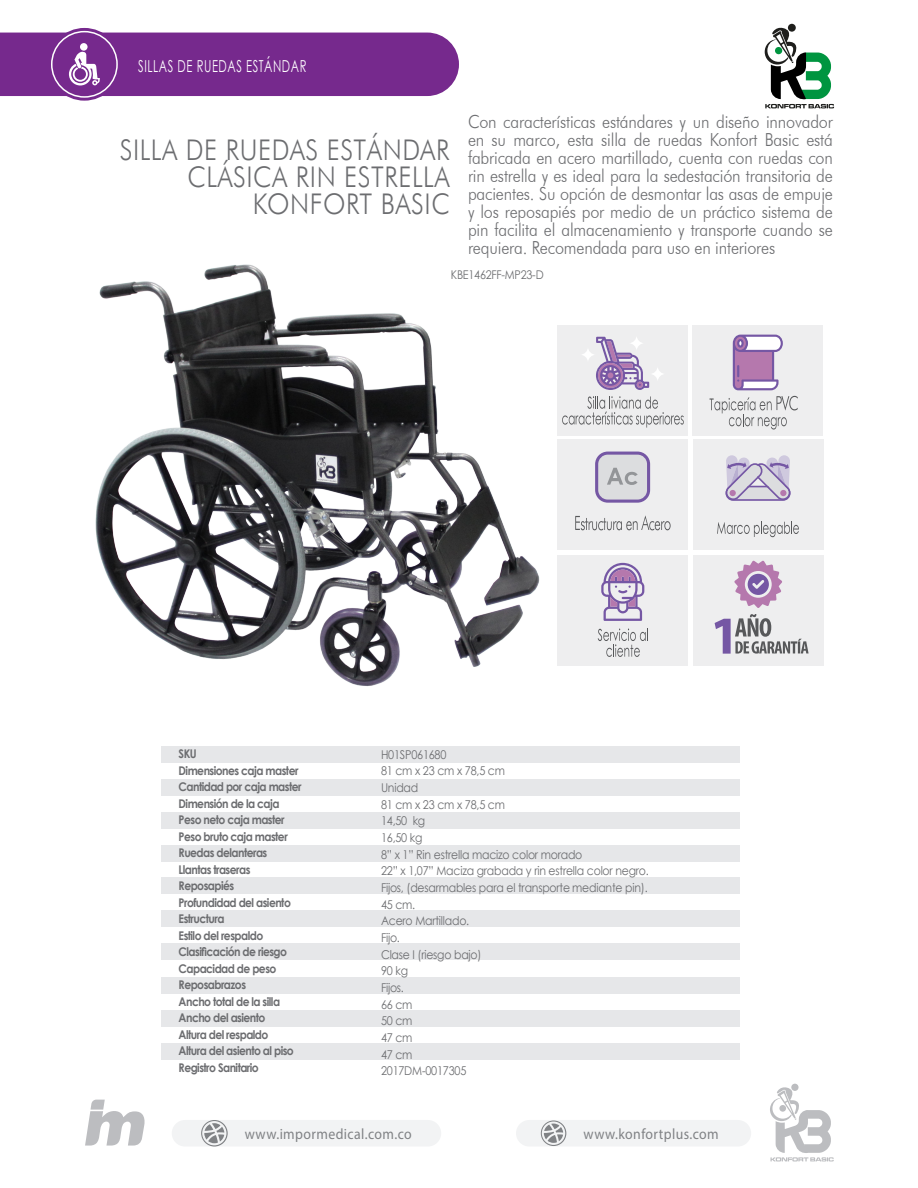
<style>
.page{position:relative;width:918px;height:1188px;background:#fff}
.page>*{position:absolute;margin:0;border:0;box-sizing:border-box;transform-origin:0 0}
.t1{font:300 28.5px/27px "Futura BT";letter-spacing:.02em;color:#6c6d70;text-align:right;scale:.9 1}
.t2{font:300 18px/18px "Futura BT";letter-spacing:-.01em;color:#6c6d70;text-align:justify;scale:.9 1}
.t3{font:16.5px "Century Gothic";letter-spacing:.05em;color:#fff;scale:.68 1}
.t4{font:15px "Myriad Pro";letter-spacing:.03em;color:#808285;scale:.92 1}
.t5{font:12.15px "Century Gothic";letter-spacing:-.02em;color:#6c6d70;scale:.9 1}
.t6{font:700 12px "Century Gothic";letter-spacing:-.05em;color:#6c6d70;scale:.9 1}
.t7{font:12px "Century Gothic";letter-spacing:-.02em;color:#6c6d70;scale:.9 1}
</style>
<div class="page">
<div style="left:172px;top:1120px;width:269px;height:27px;background:#f2f3f4;border-radius:13px"></div>
<svg style="left:201px;top:1120px;width:27px;height:27px"></svg>
<svg style="left:85px;top:1100px;width:60px;height:46px"></svg>
<div style="left:516px;top:1120px;width:235px;height:27px;background:#f2f3f4;border-radius:13px"></div>
<svg style="left:541px;top:1120px;width:25px;height:26px"></svg>
<svg style="left:48px;top:28px;width:73px;height:73px"></svg>
<div style="left:0;top:33px;width:459px;height:63px;background:#76298d"></div>
<div style="left:791px;top:1084px;width:8px;height:7px;background:#bcbdc0;border-radius:50%"></div>
<svg style="left:770px;top:1087px;width:64px;height:74px"></svg>
<div style="left:788px;top:24px;width:8px;height:8px;background:#1e1e1c;border-radius:50%"></div>
<svg style="left:765px;top:27px;width:69px;height:81px"></svg>
<div style="left:161px;top:944px;width:579px;height:16px;background:#e6e7e9"></div>
<div style="left:161px;top:878px;width:579px;height:16px;background:#e6e7e9"></div>
<div style="left:161px;top:1044px;width:579px;height:16px;background:#e6e7e9"></div>
<div style="left:161px;top:845px;width:579px;height:16px;background:#e6e7e9"></div>
<div style="left:161px;top:779px;width:579px;height:16px;background:#e6e7e9"></div>
<div style="left:161px;top:812px;width:579px;height:16px;background:#e6e7e9"></div>
<div style="left:161px;top:746px;width:579px;height:17px;background:#e6e7e9"></div>
<div style="left:161px;top:1011px;width:579px;height:16px;background:#e6e7e9"></div>
<div style="left:161px;top:977px;width:579px;height:17px;background:#e6e7e9"></div>
<div style="left:161px;top:911px;width:579px;height:16px;background:#e6e7e9"></div>
<img style="left:95px;top:264px;width:445px;height:422px">
<div style="left:558px;top:325px;width:130px;height:111px;background:#eeeeef"></div>
<svg style="left:562px;top:396px;width:122px;height:32px"></svg>
<svg style="left:596px;top:337px;width:53px;height:53px"></svg>
<svg style="left:580px;top:347px;width:16px;height:15px"></svg>
<svg style="left:650px;top:366px;width:16px;height:15px"></svg>
<svg style="left:629px;top:335px;width:16px;height:16px"></svg>
<div style="left:693px;top:439px;width:130px;height:111px;background:#eeeeef"></div>
<svg style="left:717px;top:522px;width:82px;height:15px"></svg>
<svg style="left:725px;top:455px;width:66px;height:46px;background:#c7bfd5"></svg>
<div style="left:693px;top:325px;width:130px;height:111px;background:#eeeeef"></div>
<svg style="left:733px;top:335px;width:50px;height:55px;background:#bd9ec6"></svg>
<svg style="left:710px;top:396px;width:88px;height:34px"></svg>
<div style="left:558px;top:439px;width:130px;height:111px;background:#eeeeef"></div>
<svg style="left:575px;top:515px;width:96px;height:15px"></svg>
<svg style="left:595px;top:452px;width:55px;height:51px;background:#c3becf"></svg>
<svg style="left:558px;top:555px;width:266px;height:111px;background:#e0dce3"></svg>
<p class="t3" style="left:138px;top:55px;width:249px">SILLAS DE RUEDAS ESTÁNDAR</p>
<p class="t2" style="left:468px;top:113px;width:407px">Con características estándares y un diseño innovador en su marco, esta silla de ruedas Konfort Basic está fabricada en acero martillado, cuenta con ruedas con rin estrella y es ideal para la sedestación transitoria de pacientes. Su opción de desmontar las asas de empuje y los reposapiés por medio de un práctico sistema de pin facilita el almacenamiento y transporte cuando se requiera. Recomendada para uso en interiores</p>
<p class="t7" style="left:451px;top:266px;width:105px">KBE1462FF-MP23-D</p>
<p class="t1" style="left:120px;top:136px;width:368px">SILLA DE RUEDAS ESTÁNDAR<br>CLÁSICA RIN ESTRELLA<br>KONFORT BASIC</p>
<p class="t6" style="left:179px;top:745px;width:22px">SKU</p>
<p class="t6" style="left:179px;top:761px;width:135px">Dimensiones caja master</p>
<p class="t6" style="left:179px;top:778px;width:138px">Cantidad por caja master</p>
<p class="t6" style="left:179px;top:794px;width:114px">Dimensión de la caja</p>
<p class="t6" style="left:179px;top:811px;width:119px">Peso neto caja master</p>
<p class="t6" style="left:179px;top:827px;width:123px">Peso bruto caja master</p>
<p class="t6" style="left:179px;top:844px;width:100px">Ruedas delanteras</p>
<p class="t6" style="left:179px;top:860px;width:81px">Llantas traseras</p>
<p class="t6" style="left:179px;top:877px;width:63px">Reposapiés</p>
<p class="t6" style="left:179px;top:893px;width:126px">Profundidad del asiento</p>
<p class="t6" style="left:179px;top:910px;width:53px">Estructura</p>
<p class="t6" style="left:179px;top:926px;width:96px">Estilo del respaldo</p>
<p class="t6" style="left:179px;top:943px;width:122px">Clasificación de riesgo</p>
<p class="t6" style="left:179px;top:959px;width:110px">Capacidad de peso</p>
<p class="t6" style="left:179px;top:976px;width:76px">Reposabrazos</p>
<p class="t6" style="left:179px;top:992px;width:114px">Ancho total de la silla</p>
<p class="t6" style="left:179px;top:1009px;width:98px">Ancho del asiento</p>
<p class="t6" style="left:179px;top:1025px;width:101px">Altura del respaldo</p>
<p class="t6" style="left:179px;top:1042px;width:130px">Altura del asiento al piso</p>
<p class="t6" style="left:179px;top:1058px;width:91px">Registro Sanitario</p>
<p class="t5" style="left:381px;top:746px;width:74px">H01SP061680</p>
<p class="t5" style="left:381px;top:762px;width:139px">81 cm x 23 cm x 78,5 cm</p>
<p class="t5" style="left:381px;top:779px;width:43px">Unidad</p>
<p class="t5" style="left:381px;top:796px;width:139px">81 cm x 23 cm x 78,5 cm</p>
<p class="t5" style="left:381px;top:812px;width:51px">14,50 kg</p>
<p class="t5" style="left:381px;top:829px;width:48px">16,50 kg</p>
<p class="t5" style="left:381px;top:846px;width:225px">8” x 1” Rin estrella macizo color morado</p>
<p class="t5" style="left:381px;top:862px;width:299px">22” x 1,07” Maciza grabada y rin estrella color negro.</p>
<p class="t5" style="left:381px;top:879px;width:298px">Fijos, (desarmables para el transporte mediante pin).</p>
<p class="t5" style="left:381px;top:896px;width:40px">45 cm.</p>
<p class="t5" style="left:381px;top:912px;width:100px">Acero Martillado.</p>
<p class="t5" style="left:381px;top:929px;width:23px">Fijo.</p>
<p class="t5" style="left:381px;top:946px;width:113px">Clase I (riesgo bajo)</p>
<p class="t5" style="left:381px;top:962px;width:32px">90 kg</p>
<p class="t5" style="left:381px;top:979px;width:27px">Fijos.</p>
<p class="t5" style="left:381px;top:996px;width:37px">66 cm</p>
<p class="t5" style="left:381px;top:1012px;width:37px">50 cm</p>
<p class="t5" style="left:381px;top:1029px;width:37px">47 cm</p>
<p class="t5" style="left:381px;top:1046px;width:37px">47 cm</p>
<p class="t5" style="left:381px;top:1062px;width:96px">2017DM-0017305</p>
<p class="t4" style="left:245px;top:1124px;width:183px">www.impormedical.com.co</p>
<p class="t4" style="left:584px;top:1124px;width:148px">www.konfortplus.com</p>
</div>
